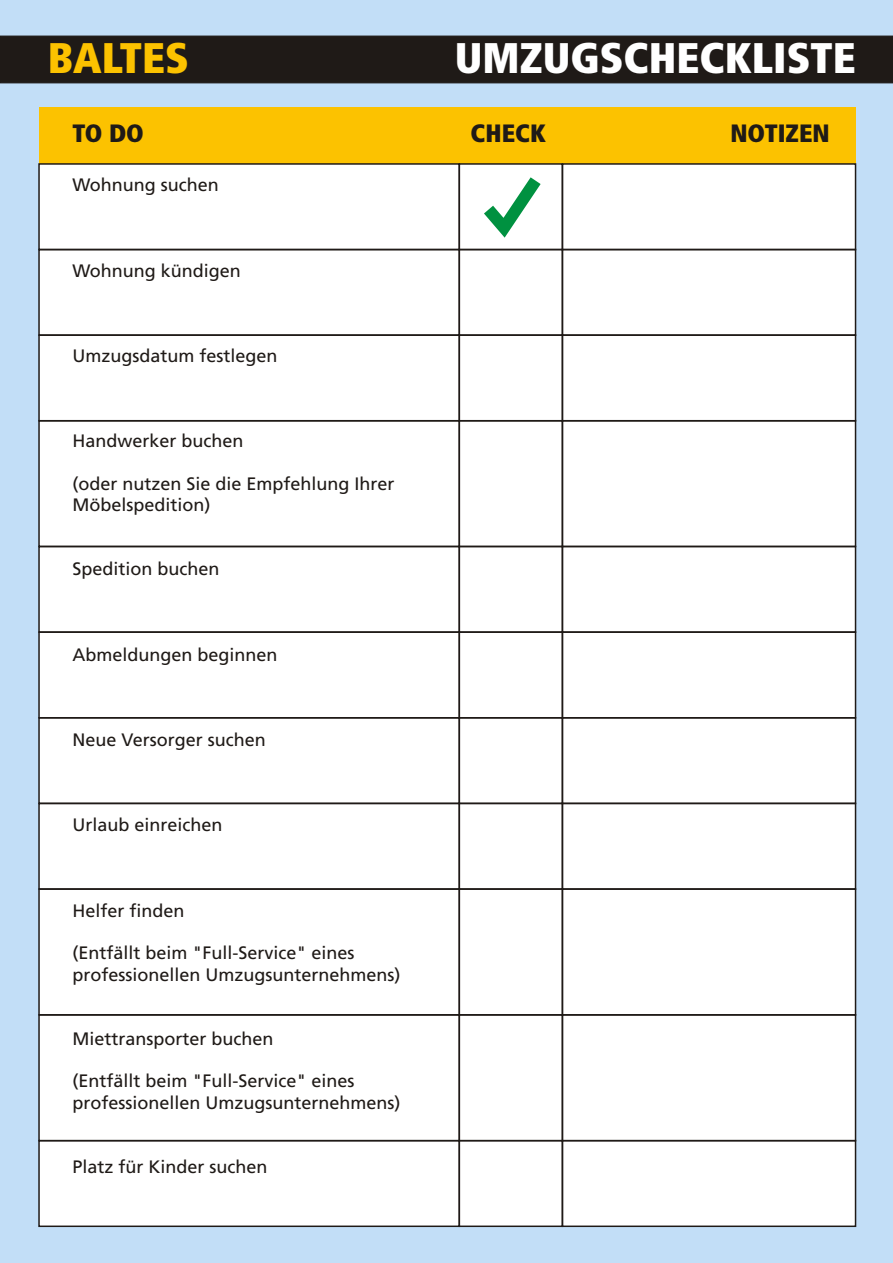
<style>
.page{position:relative;width:893px;height:1263px;background:#c2def7}
.page>*{position:absolute;margin:0;border:0;box-sizing:border-box;transform-origin:0 0}
.t1{font:900 condensed 42.75px "Frutiger LT";color:#fff}
.t2{font:900 condensed 42.75px "Frutiger LT";color:#fcc200}
.t3{font:900 condensed 25.05px "Frutiger LT";color:#1f1a17}
.t4{font:18px/21.3px "Frutiger LT";color:#1f1a17}
</style>
<div class="page">
<div style="left:39px;top:108px;width:816px;height:63px;background:#fcc200"></div>
<div style="left:39px;top:164px;width:816px;height:1062px;background:#fff"></div>
<div style="left:38px;top:163px;width:422px;height:87px;border:2px solid #1f1a17"></div>
<div style="left:459px;top:163px;width:104px;height:87px;border:2px solid #1f1a17"></div>
<div style="left:562px;top:163px;width:294px;height:87px;border:2px solid #1f1a17"></div>
<div style="left:38px;top:249px;width:422px;height:87px;border:2px solid #1f1a17"></div>
<div style="left:459px;top:249px;width:104px;height:87px;border:2px solid #1f1a17"></div>
<div style="left:562px;top:249px;width:294px;height:87px;border:2px solid #1f1a17"></div>
<div style="left:38px;top:334px;width:422px;height:87px;border:2px solid #1f1a17"></div>
<div style="left:459px;top:334px;width:104px;height:87px;border:2px solid #1f1a17"></div>
<div style="left:562px;top:334px;width:294px;height:87px;border:2px solid #1f1a17"></div>
<div style="left:38px;top:1140px;width:422px;height:87px;border:2px solid #1f1a17"></div>
<div style="left:459px;top:1140px;width:104px;height:87px;border:2px solid #1f1a17"></div>
<div style="left:562px;top:1140px;width:294px;height:87px;border:2px solid #1f1a17"></div>
<div style="left:38px;top:631px;width:422px;height:87px;border:2px solid #1f1a17"></div>
<div style="left:459px;top:631px;width:104px;height:87px;border:2px solid #1f1a17"></div>
<div style="left:562px;top:631px;width:294px;height:87px;border:2px solid #1f1a17"></div>
<div style="left:38px;top:717px;width:422px;height:87px;border:2px solid #1f1a17"></div>
<div style="left:459px;top:717px;width:104px;height:87px;border:2px solid #1f1a17"></div>
<div style="left:562px;top:717px;width:294px;height:87px;border:2px solid #1f1a17"></div>
<div style="left:38px;top:803px;width:422px;height:87px;border:2px solid #1f1a17"></div>
<div style="left:459px;top:803px;width:104px;height:87px;border:2px solid #1f1a17"></div>
<div style="left:562px;top:803px;width:294px;height:87px;border:2px solid #1f1a17"></div>
<div style="left:38px;top:420px;width:422px;height:127px;border:2px solid #1f1a17"></div>
<div style="left:459px;top:420px;width:104px;height:127px;border:2px solid #1f1a17"></div>
<div style="left:562px;top:420px;width:294px;height:127px;border:2px solid #1f1a17"></div>
<div style="left:38px;top:888px;width:422px;height:127px;border:2px solid #1f1a17"></div>
<div style="left:459px;top:888px;width:104px;height:127px;border:2px solid #1f1a17"></div>
<div style="left:562px;top:888px;width:294px;height:127px;border:2px solid #1f1a17"></div>
<div style="left:38px;top:1014px;width:422px;height:127px;border:2px solid #1f1a17"></div>
<div style="left:459px;top:1014px;width:104px;height:127px;border:2px solid #1f1a17"></div>
<div style="left:562px;top:1014px;width:294px;height:127px;border:2px solid #1f1a17"></div>
<div style="left:0;top:36px;width:893px;height:47px;background:#1f1a17"></div>
<svg style="left:472px;top:164px;width:80px;height:84px"></svg>
<h1 class="t2" style="left:48px;top:41px;width:143px">BALTES</h1>
<h1 class="t1" style="left:455px;top:41px;width:402px">UMZUGSCHECKLISTE</h1>
<h2 class="t3" style="left:72px;top:123px;width:73px">TO DO</h2>
<h2 class="t3" style="left:471px;top:123px;width:77px">CHECK</h2>
<h2 class="t3" style="left:730px;top:123px;width:101px">NOTIZEN</h2>
<p class="t4" style="left:72px;top:176px;width:148px">Wohnung suchen</p>
<p class="t4" style="left:72px;top:261px;width:170px">Wohnung kündigen</p>
<p class="t4" style="left:72px;top:347px;width:207px">Umzugsdatum festlegen</p>
<p class="t4" style="left:72px;top:432px;width:173px">Handwerker buchen</p>
<p class="t4" style="left:72px;top:474px;width:324px">(oder nutzen Sie die Empfehlung Ihrer<br>Möbelspedition)</p>
<p class="t4" style="left:72px;top:560px;width:149px">Spedition buchen</p>
<p class="t4" style="left:72px;top:645px;width:207px">Abmeldungen beginnen</p>
<p class="t4" style="left:72px;top:730px;width:195px">Neue Versorger suchen</p>
<p class="t4" style="left:72px;top:816px;width:152px">Urlaub einreichen</p>
<p class="t4" style="left:72px;top:901px;width:114px">Helfer finden</p>
<p class="t4" style="left:72px;top:944px;width:330px">(Entfällt beim "Full-Service" eines professionellen Umzugsunternehmens)</p>
<p class="t4" style="left:72px;top:1029px;width:203px">Miettransporter buchen</p>
<p class="t4" style="left:72px;top:1072px;width:330px">(Entfällt beim "Full-Service" eines professionellen Umzugsunternehmens)</p>
<p class="t4" style="left:72px;top:1157px;width:197px">Platz für Kinder suchen</p>
</div>
